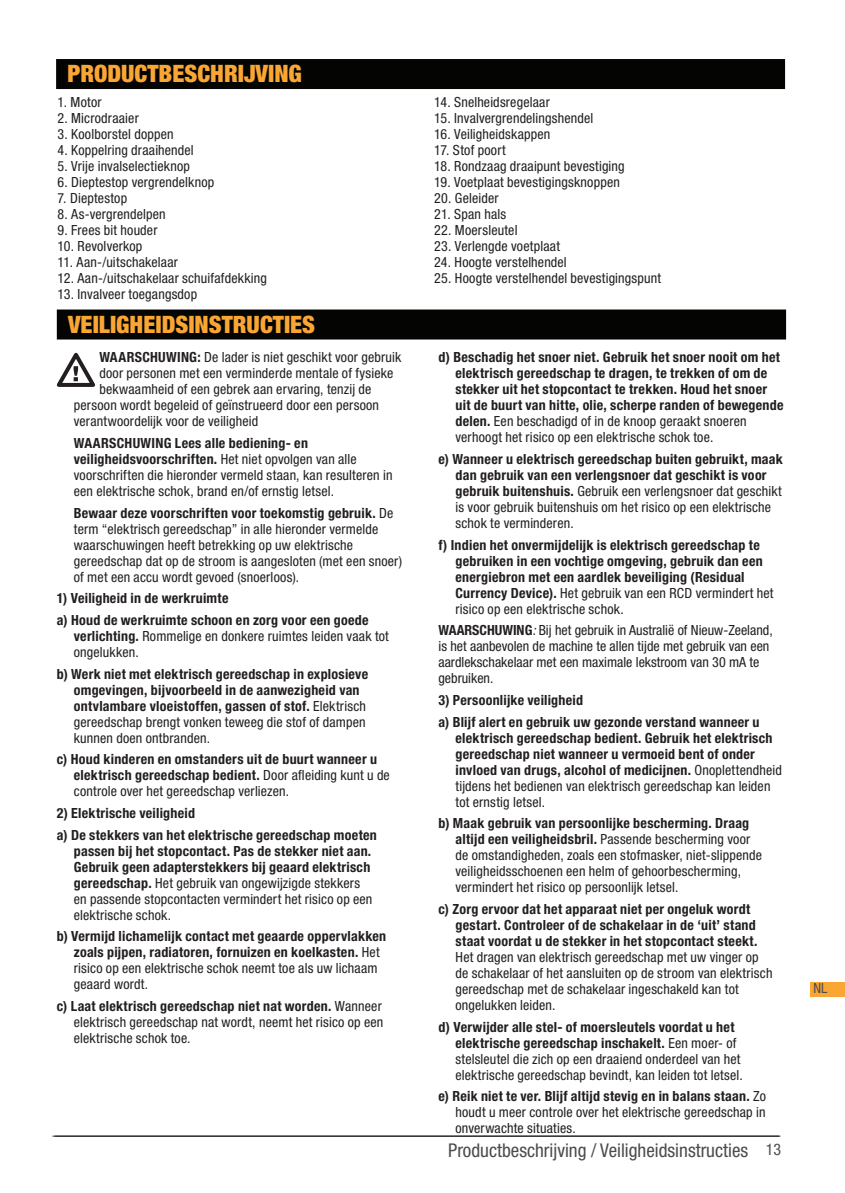
<style>
.page{position:relative;width:845px;height:1193px;background:#fff}
.page>*{position:absolute;margin:0;border:0;box-sizing:border-box;transform-origin:0 0}
.Triton_Yellow_Head{font:900 condensed 24px "Helvetica Neue LT Std";color:#faa633}
.Footer_Text{font:condensed 19px "Helvetica Neue LT Std";color:#4b4c4d}
.t1{font:condensed 16px "Helvetica Neue LT Std";color:#4b4c4d}
.Triton_BC_with_Ind{font:condensed 14px/16px "Helvetica Neue LT Std";letter-spacing:.01em;color:#231f20}
.Triton_BC_with_Ind-2{font:700 condensed 14px/16px "Helvetica Neue LT Std";letter-spacing:.02em;color:#231f20}
.SUB_HEADINGS{font:condensed 14px/16px "Helvetica Neue LT Std";color:#231f20}
.t2{font:condensed 14px "Helvetica Neue LT Std";color:#4b4c4d}
.s1{font-weight:700}
.s2{font-weight:400}
.s3{font-style:italic}
</style>
<div class="page">
<hr style="left:53px;top:1136px;width:725px;height:1px;background:#231f20">
<hr style="left:55px;top:1136px;width:725px;height:1px;background:#231f20">
<div style="left:809px;top:982px;width:35px;height:14px;background:#faa633"></div>
<div style="left:56px;top:59px;width:728px;height:30px;background:#040503"></div>
<div style="left:57px;top:309px;width:728px;height:30px;background:#040503"></div>
<svg style="left:57px;top:353px;width:38px;height:34px"></svg>
<p class="Triton_Yellow_Head" style="left:67px;top:59px;width:236px">PRODUCTBESCHRIJVING</p>
<p class="Triton_BC_with_Ind" style="left:57px;top:94px;width:46px">1. Motor</p>
<p class="Triton_BC_with_Ind" style="left:57px;top:110px;width:83px">2. Microdraaier</p>
<p class="Triton_BC_with_Ind" style="left:57px;top:126px;width:118px">3. Koolborstel doppen</p>
<p class="Triton_BC_with_Ind" style="left:57px;top:142px;width:138px">4. Koppelring draaihendel</p>
<p class="Triton_BC_with_Ind" style="left:57px;top:158px;width:134px">5. Vrije invalselectieknop</p>
<p class="Triton_BC_with_Ind" style="left:57px;top:174px;width:158px">6. Dieptestop vergrendelknop</p>
<p class="Triton_BC_with_Ind" style="left:57px;top:190px;width:71px">7. Dieptestop</p>
<p class="Triton_BC_with_Ind" style="left:57px;top:206px;width:110px">8. As-vergrendelpen</p>
<p class="Triton_BC_with_Ind" style="left:57px;top:222px;width:101px">9. Frees bit houder</p>
<p class="Triton_BC_with_Ind" style="left:57px;top:238px;width:86px">10. Revolverkop</p>
<p class="Triton_BC_with_Ind" style="left:57px;top:254px;width:122px">11. Aan-/uitschakelaar</p>
<p class="Triton_BC_with_Ind" style="left:57px;top:270px;width:211px">12. Aan-/uitschakelaar schuifafdekking</p>
<p class="Triton_BC_with_Ind" style="left:57px;top:286px;width:141px">13. Invalveer toegangsdop</p>
<p class="Triton_Yellow_Head" style="left:68px;top:309px;width:248px">VEILIGHEIDSINSTRUCTIES</p>
<p class="Triton_BC_with_Ind" style="left:99px;top:349px;width:303px"><span class="s1">WAARSCHUWING:</span> De lader is niet geschikt voor gebruik</p>
<p class="Triton_BC_with_Ind" style="left:99px;top:365px;width:295px">door personen met een verminderde mentale of fysieke</p>
<p class="Triton_BC_with_Ind" style="left:99px;top:381px;width:273px">bekwaamheid of een gebrek aan ervaring, tenzij de</p>
<p class="Triton_BC_with_Ind" style="left:74px;top:397px;width:306px">persoon wordt begeleid of geïnstrueerd door een persoon</p>
<p class="Triton_BC_with_Ind" style="left:74px;top:413px;width:186px">verantwoordelijk voor de veiligheid</p>
<p class="Triton_BC_with_Ind" style="left:74px;top:435px;width:320px"><span class="s1">WAARSCHUWING Lees alle bediening- en veiligheidsvoorschriften.</span> Het niet opvolgen van alle voorschriften die hieronder vermeld staan, kan resulteren in een elektrische schok, brand en/of ernstig letsel.</p>
<p class="Triton_BC_with_Ind" style="left:74px;top:504px;width:329px"><span class="s1">Bewaar deze voorschriften voor toekomstig gebruik.</span> De term “elektrisch gereedschap” in alle hieronder vermelde waarschuwingen heeft betrekking op uw elektrische gereedschap dat op de stroom is aangesloten (met een snoer) of met een accu wordt gevoed (snoerloos).</p>
<p class="Triton_BC_with_Ind-2" style="left:57px;top:590px;width:173px">1) Veiligheid in de werkruimte</p>
<p class="Triton_BC_with_Ind-2" style="left:74px;top:612px;width:316px;text-indent:-17px">a) Houd de werkruimte schoon en zorg voor een goede verlichting. <span class="s2">Rommelige en donkere ruimtes leiden vaak tot ongelukken.</span></p>
<p class="Triton_BC_with_Ind-2" style="left:74px;top:665px;width:296px;text-indent:-17px">b) Werk niet met elektrisch gereedschap in explosieve omgevingen, bijvoorbeeld in de aanwezigheid van ontvlambare vloeistoffen, gassen of stof. <span class="s2">Elektrisch gereedschap brengt vonken teweeg die stof of dampen kunnen doen ontbranden.</span></p>
<p class="Triton_BC_with_Ind-2" style="left:74px;top:751px;width:317px;text-indent:-17px">c) Houd kinderen en omstanders uit de buurt wanneer u elektrisch gereedschap bedient. <span class="s2">Door afleiding kunt u de controle over het gereedschap verliezen.</span></p>
<p class="Triton_BC_with_Ind-2" style="left:57px;top:805px;width:140px">2) Elektrische veiligheid</p>
<p class="Triton_BC_with_Ind-2" style="left:74px;top:826px;width:304px;text-indent:-17px">a) De stekkers van het elektrische gereedschap moeten passen bij het stopcontact. Pas de stekker niet aan.<br>Gebruik geen adapterstekkers bij geaard elektrisch gereedschap. <span class="s2">Het gebruik van ongewijzigde stekkers<br>en passende stopcontacten vermindert het risico op een elektrische schok.</span></p>
<p class="Triton_BC_with_Ind-2" style="left:74px;top:928px;width:314px;text-indent:-17px">b) Vermijd lichamelijk contact met geaarde oppervlakken zoals pijpen, radiatoren, fornuizen en koelkasten. <span class="s2">Het risico op een elektrische schok neemt toe als uw lichaam geaard wordt.</span></p>
<p class="Triton_BC_with_Ind" style="left:74px;top:998px;width:311px;text-align:justify;text-indent:-17px"><span class="s1">c) Laat elektrisch gereedschap niet nat worden.</span> Wanneer elektrisch gereedschap nat wordt, neemt het risico op een elektrische schok toe.</p>
<p class="Triton_BC_with_Ind" style="left:434px;top:94px;width:117px">14. Snelheidsregelaar</p>
<p class="Triton_BC_with_Ind" style="left:434px;top:110px;width:160px">15. Invalvergrendelingshendel</p>
<p class="Triton_BC_with_Ind" style="left:434px;top:126px;width:118px">16. Veiligheidskappen</p>
<p class="Triton_BC_with_Ind" style="left:434px;top:142px;width:73px">17. Stof poort</p>
<p class="Triton_BC_with_Ind" style="left:434px;top:158px;width:192px">18. Rondzaag draaipunt bevestiging</p>
<p class="Triton_BC_with_Ind" style="left:434px;top:174px;width:187px">19. Voetplaat bevestigingsknoppen</p>
<p class="Triton_BC_with_Ind" style="left:434px;top:190px;width:66px">20. Geleider</p>
<p class="Triton_BC_with_Ind" style="left:434px;top:206px;width:73px">21. Span hals</p>
<p class="Triton_BC_with_Ind" style="left:434px;top:222px;width:85px">22. Moersleutel</p>
<p class="Triton_BC_with_Ind" style="left:434px;top:238px;width:127px">23. Verlengde voetplaat</p>
<p class="Triton_BC_with_Ind" style="left:434px;top:254px;width:134px">24. Hoogte verstelhendel</p>
<p class="Triton_BC_with_Ind" style="left:434px;top:270px;width:228px">25. Hoogte verstelhendel bevestigingspunt</p>
<p class="Triton_BC_with_Ind-2" style="left:455px;top:349px;width:329px;text-indent:-17px">d) Beschadig het snoer niet. Gebruik het snoer nooit om het elektrisch gereedschap te dragen, te trekken of om de stekker uit het stopcontact te trekken. Houd het snoer uit de buurt van hitte, olie, scherpe randen of bewegende delen. <span class="s2">Een beschadigd of in de knoop geraakt snoeren verhoogt het risico op een elektrische schok toe.</span></p>
<p class="Triton_BC_with_Ind-2" style="left:455px;top:451px;width:328px;text-indent:-17px">e) Wanneer u elektrisch gereedschap buiten gebruikt, maak dan gebruik van een verlengsnoer dat geschikt is voor gebruik buitenshuis. <span class="s2">Gebruik een verlengsnoer dat geschikt is voor gebruik buitenshuis om het risico op een elektrische schok te verminderen.</span></p>
<p class="Triton_BC_with_Ind-2" style="left:455px;top:536px;width:319px;text-indent:-17px">f) Indien het onvermijdelijk is elektrisch gereedschap te gebruiken in een vochtige omgeving, gebruik dan een energiebron met een aardlek beveiliging (Residual Currency Device). <span class="s2">Het gebruik van een RCD vermindert het risico op een elektrische schok.</span></p>
<p class="SUB_HEADINGS" style="left:438px;top:622px;width:335px"><span class="s1">WAARSCHUWING</span><span class="s3">:</span> Bij het gebruik in Australië of Nieuw-Zeeland, is het aanbevolen de machine te allen tijde met gebruik van een aardlekschakelaar met een maximale lekstroom van 30 mA te gebruiken.</p>
<p class="Triton_BC_with_Ind-2" style="left:438px;top:692px;width:146px">3) Persoonlijke veiligheid</p>
<p class="Triton_BC_with_Ind-2" style="left:455px;top:713px;width:327px;text-indent:-17px">a) Blijf alert en gebruik uw gezonde verstand wanneer u elektrisch gereedschap bedient. Gebruik het elektrisch gereedschap niet wanneer u vermoeid bent of onder invloed van drugs, alcohol of medicijnen. <span class="s2">Onoplettendheid tijdens het bedienen van elektrisch gereedschap kan leiden tot ernstig letsel.</span></p>
<p class="Triton_BC_with_Ind" style="left:455px;top:815px;width:308px;text-indent:-17px"><span class="s1">b) Maak gebruik van persoonlijke bescherming. Draag altijd een veiligheidsbril.</span> Passende bescherming voor de omstandigheden, zoals een stofmasker, niet-slippende veiligheidsschoenen een helm of gehoorbescherming, vermindert het risico op persoonlijk letsel.</p>
<p class="Triton_BC_with_Ind" style="left:455px;top:901px;width:318px;text-indent:-17px"><span class="s1">c) Zorg ervoor dat het apparaat niet per ongeluk wordt gestart. Controleer of de schakelaar in de ‘uit’ stand staat voordat u de stekker in het stopcontact steekt.<br></span>Het dragen van elektrisch gereedschap met uw vinger op de schakelaar of het aansluiten op de stroom van elektrisch gereedschap met de schakelaar ingeschakeld kan tot ongelukken leiden.</p>
<p class="Triton_BC_with_Ind" style="left:455px;top:1018px;width:289px;text-indent:-17px"><span class="s1">d) Verwijder alle stel- of moersleutels voordat u het elektrische gereedschap inschakelt.</span> Een moer- of stelsleutel die zich op een draaiend onderdeel van het elektrische gereedschap bevindt, kan leiden tot letsel.</p>
<p class="Triton_BC_with_Ind" style="left:455px;top:1088px;width:312px;text-align:justify;text-indent:-17px"><span class="s1">e) Reik niet te ver. Blijf altijd stevig en in balans staan.</span> Zo houdt u meer controle over het elektrische gereedschap in onverwachte situaties.</p>
<p class="Footer_Text" style="left:448px;top:1140px;width:301px">Productbeschrijving / Veiligheidsinstructies</p>
<p class="t1" style="left:765px;top:1140px;width:17px">13</p>
<p class="t2" style="left:813px;top:980px;width:15px">NL</p>
</div>
